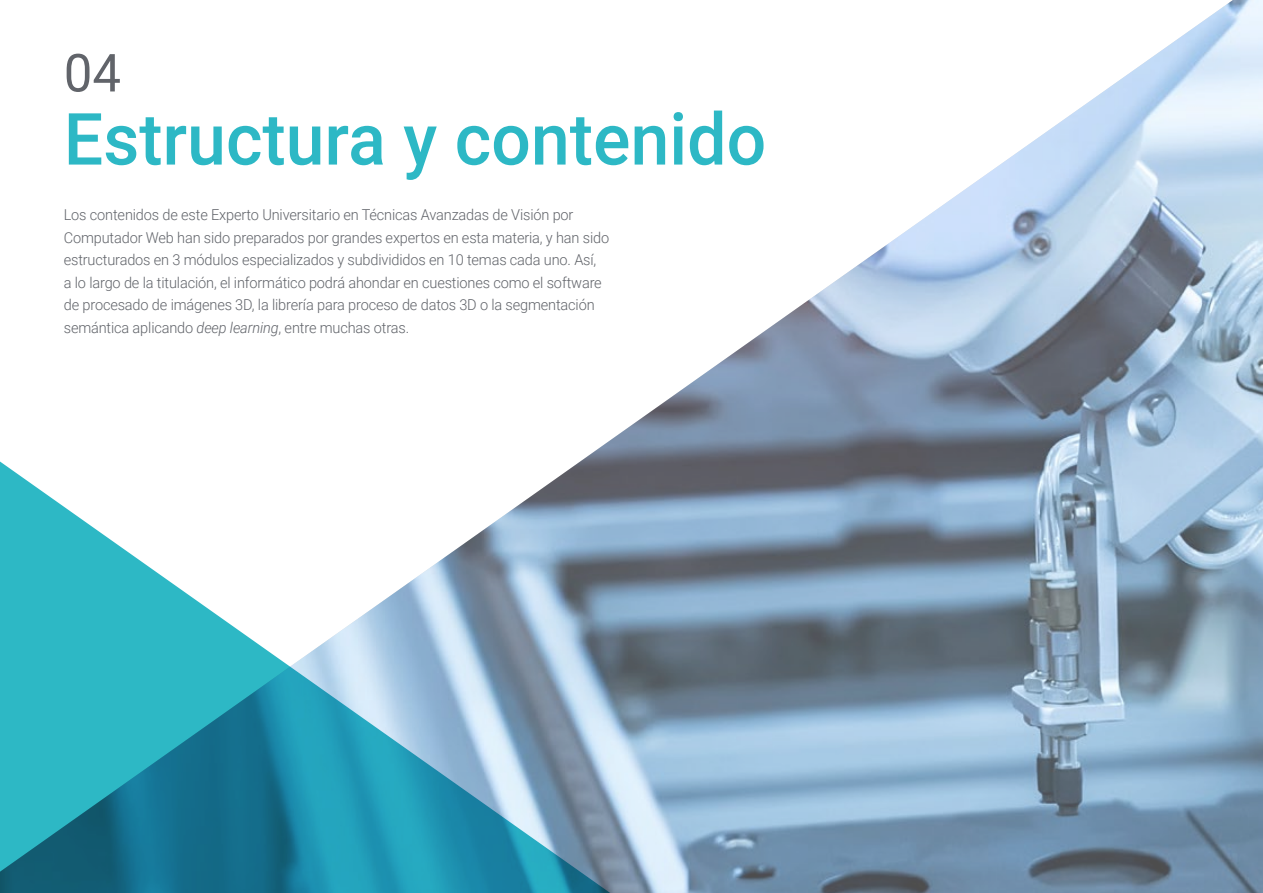
<style>
.page{position:relative;width:1263px;height:893px;background:#fff}
.page>*{position:absolute;margin:0;border:0;box-sizing:border-box;transform-origin:0 0}
.t1{font:500 72px "Roboto";color:#2db8c5}
.t2{font:52.5px "Roboto";color:#61646a}
.t3{font:300 15px/22.5px "Roboto";letter-spacing:-.01em;color:#61646a}
.s1{font-style:italic}
</style>
<div class="page">
<img style="left:602px;top:0;width:661px;height:893px">
<svg style="left:0;top:446px;width:640px;height:447px"></svg>
<h2 class="t2" style="left:64px;top:36px;width:59px">04</h2>
<h1 class="t1" style="left:64px;top:89px;width:704px">Estructura y contenido</h1>
<p class="t3" style="left:64px;top:203px;width:547px">Los contenidos de este Experto Universitario en Técnicas Avanzadas de Visión por Computador Web han sido preparados por grandes expertos en esta materia, y han sido estructurados en 3 módulos especializados y subdivididos en 10 temas cada uno. Así,<br>a lo largo de la titulación, el informático podrá ahondar en cuestiones como el software de procesado de imágenes 3D, la librería para proceso de datos 3D o la segmentación semántica aplicando <span class="s1">deep learning</span>, entre muchas otras.</p>
</div>
